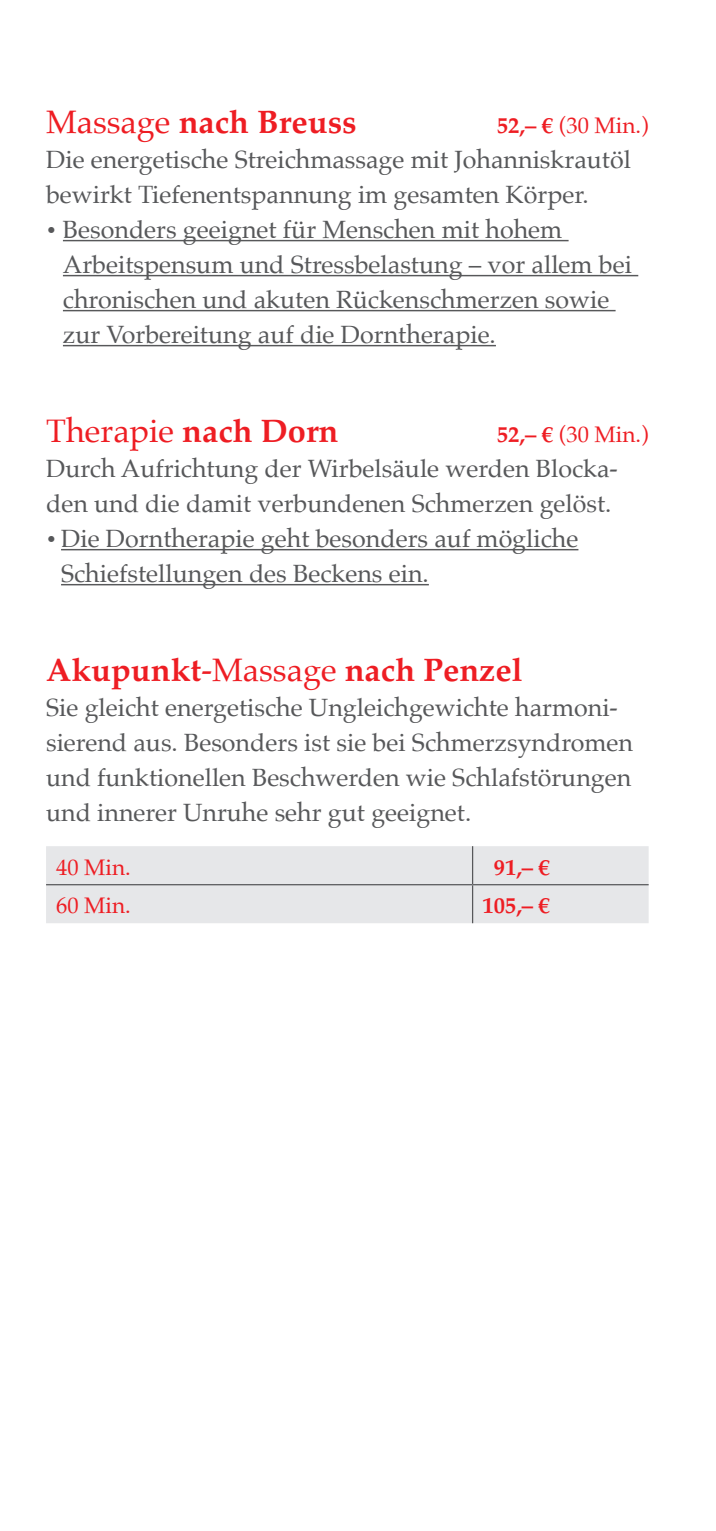
<style>
.page{position:relative;width:716px;height:1531px;background:#fff}
.page>*{position:absolute;margin:0;border:0;box-sizing:border-box;transform-origin:0 0}
.t1{font:700 32.5px "Palatino";color:#ee1d23}
.t2{font:32.5px "Palatino";color:#ee1d23}
.t3{font:25px/35px "Palatino";color:#57585a}
.t4{font:22.5px "Palatino";color:#ee1d23}
.t5{font:700 22.5px "Palatino";color:#ee1d23}
.s1{font-weight:400}
.s2{font-weight:700}
.s3{font-size:17.5px}
</style>
<div class="page">
<hr style="left:63px;top:240px;width:505px;height:1px;background:#57585a">
<hr style="left:63px;top:275px;width:575px;height:1px;background:#57585a">
<hr style="left:63px;top:310px;width:552px;height:1px;background:#57585a">
<hr style="left:63px;top:345px;width:433px;height:1px;background:#57585a">
<hr style="left:61px;top:549px;width:517px;height:1px;background:#57585a">
<hr style="left:61px;top:584px;width:368px;height:1px;background:#57585a">
<div style="left:46px;top:846px;width:602px;height:77px;background:#e6e7e9"></div>
<hr style="left:472px;top:846px;width:1px;height:38px;background:#57585a">
<hr style="left:46px;top:884px;width:426px;height:1px;background:#57585a">
<hr style="left:472px;top:884px;width:176px;height:1px;background:#57585a">
<hr style="left:472px;top:885px;width:1px;height:38px;background:#57585a">
<h1 class="t1" style="left:46px;top:110px;width:312px"><span class="s1">Massage</span> nach Breuss</h1>
<p class="t4" style="left:497px;top:116px;width:153px"><span class="s2">52,– €</span> (30 Min.)</p>
<p class="t3" style="left:46px;top:144px;width:586px">Die energetische Streichmassage mit Johanniskrautöl bewirkt Tiefenentspannung im gesamten Körper.</p>
<p class="t3" style="left:63px;top:212px;width:570px;text-indent:-17px"><span class="s3">•</span> Besonders geeignet für Menschen mit hohem Arbeitspensum und Stressbelastung – vor allem bei chronischen und akuten Rückenschmerzen sowie zur Vorbereitung auf die Dorntherapie.</p>
<h1 class="t2" style="left:46px;top:417px;width:294px">Therapie <span class="s2">nach Dorn</span></h1>
<p class="t4" style="left:497px;top:425px;width:153px"><span class="s2">52,– €</span> (30 Min.)</p>
<p class="t3" style="left:46px;top:451px;width:573px">Durch Aufrichtung der Wirbelsäule werden Blocka&shy;den und die damit verbundenen Schmerzen gelöst.</p>
<p class="t3" style="left:61px;top:521px;width:519px;text-indent:-15px"><span class="s3">•</span> Die Dorntherapie geht besonders auf mögliche<br>Schiefstellungen des Beckens ein.</p>
<h1 class="t1" style="left:46px;top:658px;width:478px">Akupunkt<span class="s1">-Massage</span> nach Penzel</h1>
<p class="t3" style="left:46px;top:690px;width:588px">Sie gleicht energetische Ungleichgewichte harmoni&shy;sierend aus. Besonders ist sie bei Schmerzsyndromen und funktionellen Beschwerden wie Schlafstörungen und innerer Unruhe sehr gut geeignet.</p>
<p class="t4" style="left:56px;top:857px;width:76px">40 Min.</p>
<p class="t5" style="left:494px;top:858px;width:58px">91,– €</p>
<p class="t4" style="left:56px;top:896px;width:76px">60 Min.</p>
<p class="t5" style="left:482px;top:897px;width:69px">105,– €</p>
</div>
